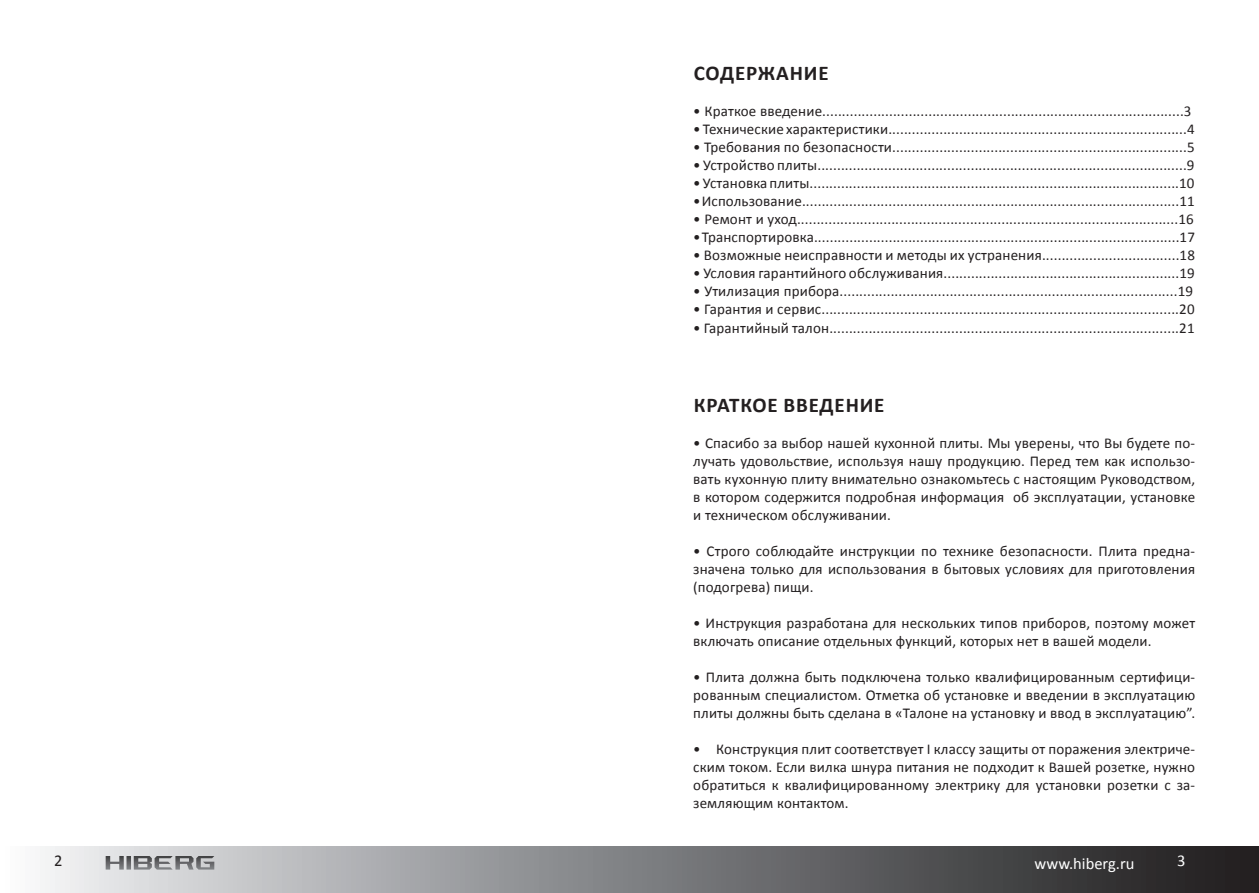
<style>
.page{position:relative;width:1259px;height:893px;background:#fff}
.page>*{position:absolute;margin:0;border:0;box-sizing:border-box;transform-origin:0 0}
.t1{font:700 21px "Calibri";letter-spacing:.04em;color:#231f20}
.t2{font:16.5px "Calibri";color:#fff}
.t3{font:16.5px "Calibri";color:#231f20}
.t4{font:15px/18px "Calibri";letter-spacing:.01em;color:#231f20;text-align:justify}
</style>
<div class="page">
<div style="left:0;top:846px;width:1259px;height:47px;background:linear-gradient(to right,#f1f3f6,#171618)"></div>
<svg style="left:106px;top:856px;width:18px;height:14px"></svg>
<svg style="left:126px;top:856px;width:5px;height:14px"></svg>
<svg style="left:134px;top:856px;width:80px;height:14px"></svg>
<h1 class="t1" style="left:693px;top:60px;width:136px">СОдержание</h1>
<p class="t4" style="left:693px;top:103px;width:500px">• Краткое введение............................................................................................3</p>
<p class="t4" style="left:693px;top:121px;width:503px">• Технические характеристики............................................................................4</p>
<p class="t4" style="left:693px;top:139px;width:503px">• Требования по безопасности...........................................................................5</p>
<p class="t4" style="left:693px;top:157px;width:503px">• Устройство плиты..............................................................................................9</p>
<p class="t4" style="left:693px;top:175px;width:503px">• Установка плиты..............................................................................................10</p>
<p class="t4" style="left:693px;top:193px;width:503px">• Использование................................................................................................11</p>
<p class="t4" style="left:693px;top:211px;width:502px">• Ремонт и уход.................................................................................................16</p>
<p class="t4" style="left:693px;top:229px;width:503px">• Транспортировка.............................................................................................17</p>
<p class="t4" style="left:693px;top:247px;width:503px">• Возможные неисправности и методы их устранения...................................18</p>
<p class="t4" style="left:693px;top:265px;width:503px">• Условия гарантийного обслуживания............................................................19</p>
<p class="t4" style="left:693px;top:283px;width:501px">• Утилизация прибора......................................................................................19</p>
<p class="t4" style="left:693px;top:301px;width:503px">• Гарантия и сервис...........................................................................................20</p>
<p class="t4" style="left:693px;top:319px;width:503px">• Гарантийный талон.........................................................................................21</p>
<h1 class="t1" style="left:693px;top:391px;width:192px">Краткое введение</h1>
<p class="t4" style="left:693px;top:434px;width:503px">• Спасибо за выбор нашей кухонной плиты. Мы уверены, что Вы будете по&shy;лучать удовольствие, используя нашу продукцию. Перед тем как использо&shy;вать кухонную плиту внимательно ознакомьтесь с настоящим Руководством, в котором содержится подробная информация об эксплуатации, установке и техническом обслуживании.</p>
<p class="t4" style="left:693px;top:542px;width:503px">• Строго соблюдайте инструкции по технике безопасности. Плита предна&shy;значена только для использования в бытовых условиях для приготовления (подогрева) пищи.</p>
<p class="t4" style="left:693px;top:614px;width:503px">• Инструкция разработана для нескольких типов приборов, поэтому может включать описание отдельных функций, которых нет в вашей модели.</p>
<p class="t4" style="left:693px;top:668px;width:503px">• Плита должна быть подключена только квалифицированным сертифици&shy;рованным специалистом. Отметка об установке и введении в эксплуатацию плиты должны быть сделана в «Талоне на установку и ввод в эксплуатацию”.</p>
<p class="t4" style="left:693px;top:740px;width:503px">• Конструкция плит соответствует I классу защиты от поражения электриче&shy;ским током. Если вилка шнура питания не подходит к Вашей розетке, нужно обратиться к квалифицированному электрику для установки розетки с за&shy;земляющим контактом.</p>
<p class="t3" style="left:54px;top:850px;width:10px">2</p>
<p class="t2" style="left:1034px;top:853px;width:101px">www.hiberg.ru</p>
<p class="t2" style="left:1177px;top:850px;width:10px">3</p>
</div>
